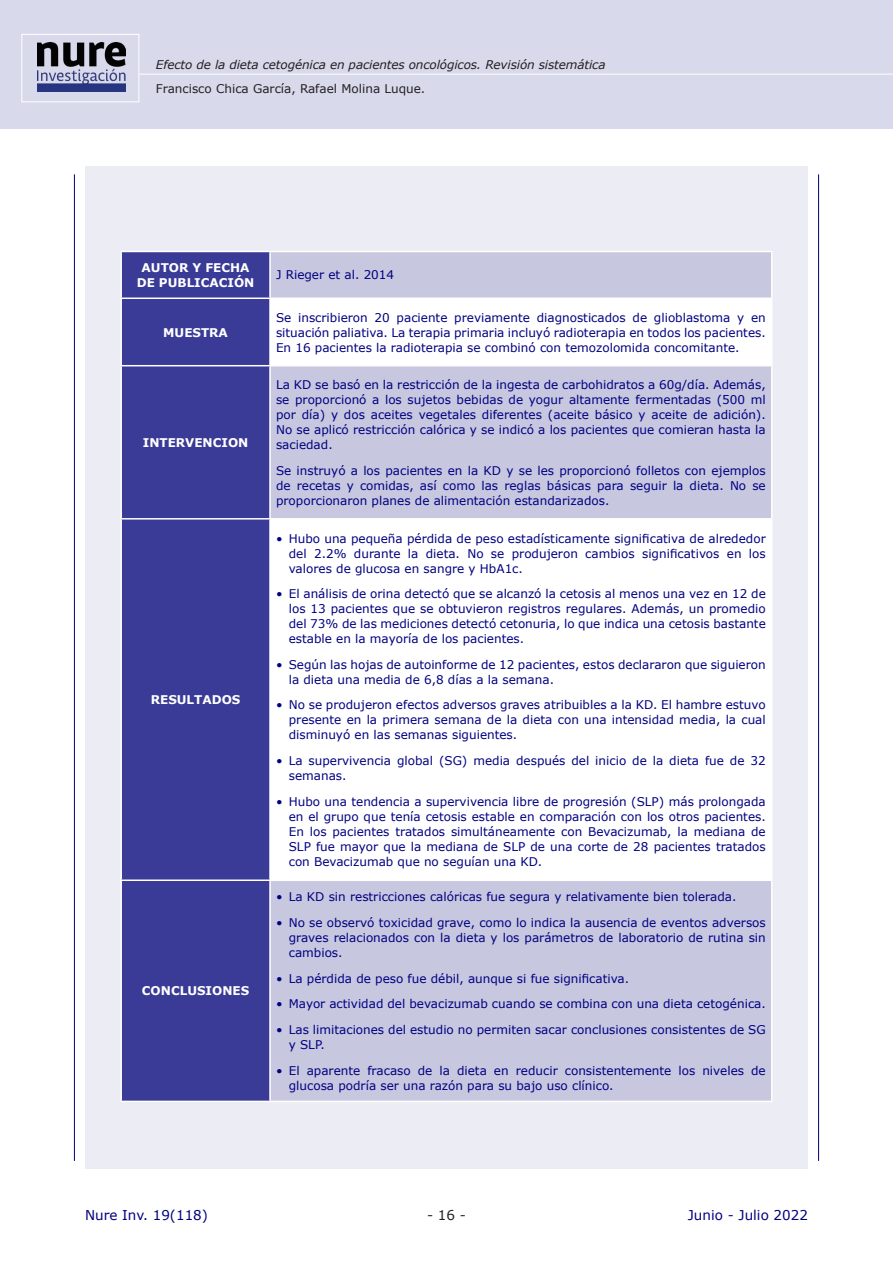
<style>
.page{position:relative;width:893px;height:1263px;background:#fff}
.page>*{position:absolute;margin:0;border:0;box-sizing:border-box;transform-origin:0 0}
.t1{font:13.5px "Verdana";color:#000080}
.t2{font:13.5px "Verdana";color:#231f20}
.t3{font:12px/15px "Verdana";color:#000080;text-align:justify}
.t4{font:italic 12px "Verdana";letter-spacing:-.01em;color:#231f20}
.t5{font:700 12px/15px "Verdana";color:#fff;text-align:center}
.t6{font:12px "Verdana";color:#231f20}
</style>
<div class="page">
<div style="left:0;top:0;width:893px;height:128px;background:#d9d9ec"></div>
<hr style="left:74px;top:174px;width:1px;height:987px;background:#000080">
<hr style="left:818px;top:174px;width:1px;height:987px;background:#000080">
<div style="left:21px;top:34px;width:118px;height:68px;background:#d9d9ec;border:1px solid #fff"></div>
<img style="left:37px;top:43px;width:88px;height:48px">
<hr style="left:139px;top:73px;width:754px;height:2px;background:#f2f3f4">
<div style="left:85px;top:166px;width:723px;height:1003px;background:#ececf4"></div>
<div style="left:122px;top:252px;width:147px;height:849px;background:#3a3a97"></div>
<div style="left:271px;top:252px;width:500px;height:849px;background:#c7c7e0"></div>
<svg style="left:271px;top:299px;width:500px;height:580px;background:#f0f0f6"></svg>
<hr style="left:120px;top:251px;width:150px;height:1px;background:#fff">
<hr style="left:270px;top:251px;width:502px;height:1px;background:#fff">
<hr style="left:120px;top:252px;width:2px;height:45px;background:#fff">
<hr style="left:120px;top:297px;width:150px;height:2px;background:#fff">
<hr style="left:120px;top:299px;width:2px;height:66px;background:#fff">
<hr style="left:120px;top:365px;width:150px;height:1px;background:#fff">
<hr style="left:120px;top:366px;width:2px;height:152px;background:#fff">
<hr style="left:120px;top:518px;width:150px;height:1px;background:#fff">
<hr style="left:120px;top:519px;width:2px;height:360px;background:#fff">
<hr style="left:120px;top:879px;width:150px;height:2px;background:#fff">
<hr style="left:120px;top:881px;width:2px;height:220px;background:#fff">
<hr style="left:120px;top:1101px;width:150px;height:1px;background:#fff">
<hr style="left:269px;top:252px;width:2px;height:45px;background:#fff">
<hr style="left:771px;top:252px;width:1px;height:45px;background:#fff">
<hr style="left:269px;top:299px;width:2px;height:66px;background:#fff">
<hr style="left:771px;top:299px;width:1px;height:66px;background:#fff">
<hr style="left:269px;top:366px;width:2px;height:152px;background:#fff">
<hr style="left:771px;top:366px;width:1px;height:152px;background:#fff">
<hr style="left:269px;top:519px;width:2px;height:360px;background:#fff">
<hr style="left:771px;top:519px;width:1px;height:360px;background:#fff">
<hr style="left:269px;top:881px;width:2px;height:220px;background:#fff">
<hr style="left:771px;top:881px;width:1px;height:220px;background:#fff">
<hr style="left:270px;top:297px;width:502px;height:2px;background:#fff">
<hr style="left:270px;top:365px;width:502px;height:1px;background:#fff">
<hr style="left:270px;top:518px;width:502px;height:1px;background:#fff">
<hr style="left:270px;top:879px;width:502px;height:2px;background:#fff">
<hr style="left:270px;top:1101px;width:502px;height:1px;background:#fff">
<p class="t4" style="left:156px;top:56px;width:451px">Efecto de la dieta cetogénica en pacientes oncológicos. Revisión sistemática</p>
<p class="t6" style="left:156px;top:80px;width:271px">Francisco Chica García, Rafael Molina Luque.</p>
<p class="t5" style="left:137px;top:260px;width:119px">AUTOR Y FECHA<br>DE PUBLICACIÓN</p>
<p class="t3" style="left:276px;top:267px;width:120px">J Rieger et al. 2014</p>
<p class="t5" style="left:163px;top:324px;width:66px">MUESTRA</p>
<p class="t5" style="left:143px;top:435px;width:107px">INTERVENCION</p>
<p class="t5" style="left:151px;top:692px;width:91px">RESULTADOS</p>
<p class="t5" style="left:142px;top:983px;width:109px">CONCLUSIONES</p>
<p class="t3" style="left:276px;top:310px;width:491px">Se inscribieron 20 paciente previamente diagnosticados de glioblastoma y en situación paliativa. La terapia primaria incluyó radioterapia en todos los pacientes.<br>En 16 pacientes la radioterapia se combinó con temozolomida concomitante.</p>
<p class="t3" style="left:276px;top:377px;width:491px">La KD se basó en la restricción de la ingesta de carbohidratos a 60g/día. Además, se proporcionó a los sujetos bebidas de yogur altamente fermentadas (500 ml por día) y dos aceites vegetales diferentes (aceite básico y aceite de adición).<br>No se aplicó restricción calórica y se indicó a los pacientes que comieran hasta la saciedad.</p>
<p class="t3" style="left:276px;top:463px;width:491px">Se instruyó a los pacientes en la KD y se les proporcionó folletos con ejemplos de recetas y comidas, así como las reglas básicas para seguir la dieta. No se proporcionaron planes de alimentación estandarizados.</p>
<p class="t3" style="left:289px;top:530px;width:478px;text-indent:-13px">• Hubo una pequeña pérdida de peso estadísticamente significativa de alrededor del 2.2% durante la dieta. No se produjeron cambios significativos en los valores de glucosa en sangre y HbA1c.</p>
<p class="t3" style="left:289px;top:586px;width:478px;text-indent:-13px">• El análisis de orina detectó que se alcanzó la cetosis al menos una vez en 12 de los 13 pacientes que se obtuvieron registros regulares. Además, un promedio del 73% de las mediciones detectó cetonuria, lo que indica una cetosis bastante estable en la mayoría de los pacientes.</p>
<p class="t3" style="left:289px;top:657px;width:478px;text-indent:-13px">• Según las hojas de autoinforme de 12 pacientes, estos declararon que siguieron la dieta una media de 6,8 días a la semana.</p>
<p class="t3" style="left:289px;top:697px;width:478px;text-indent:-13px">• No se produjeron efectos adversos graves atribuibles a la KD. El hambre estuvo presente en la primera semana de la dieta con una intensidad media, la cual disminuyó en las semanas siguientes.</p>
<p class="t3" style="left:289px;top:753px;width:478px;text-indent:-13px">• La supervivencia global (SG) media después del inicio de la dieta fue de 32 semanas.</p>
<p class="t3" style="left:289px;top:794px;width:479px;text-indent:-13px">• Hubo una tendencia a supervivencia libre de progresión (SLP) más prolongada en el grupo que tenía cetosis estable en comparación con los otros pacientes.<br>En los pacientes tratados simultáneamente con Bevacizumab, la mediana de SLP fue mayor que la mediana de SLP de una corte de 28 pacientes tratados con Bevacizumab que no seguían una KD.</p>
<p class="t3" style="left:276px;top:889px;width:462px">• La KD sin restricciones calóricas fue segura y relativamente bien tolerada.</p>
<p class="t3" style="left:289px;top:915px;width:478px;text-indent:-13px">• No se observó toxicidad grave, como lo indica la ausencia de eventos adversos graves relacionados con la dieta y los parámetros de laboratorio de rutina sin cambios.</p>
<p class="t3" style="left:276px;top:970px;width:355px">• La pérdida de peso fue débil, aunque si fue significativa.</p>
<p class="t3" style="left:276px;top:996px;width:491px">• Mayor actividad del bevacizumab cuando se combina con una dieta cetogénica.</p>
<p class="t3" style="left:289px;top:1022px;width:478px;text-indent:-13px">• Las limitaciones del estudio no permiten sacar conclusiones consistentes de SG y SLP.</p>
<p class="t3" style="left:289px;top:1062px;width:478px;text-indent:-13px">• El aparente fracaso de la dieta en reducir consistentemente los niveles de glucosa podría ser una razón para su bajo uso clínico.</p>
<p class="t1" style="left:85px;top:1206px;width:124px">Nure Inv. 19(118)</p>
<p class="t2" style="left:427px;top:1206px;width:40px">- 16 -</p>
<p class="t1" style="left:688px;top:1206px;width:122px">Junio - Julio 2022</p>
</div>
